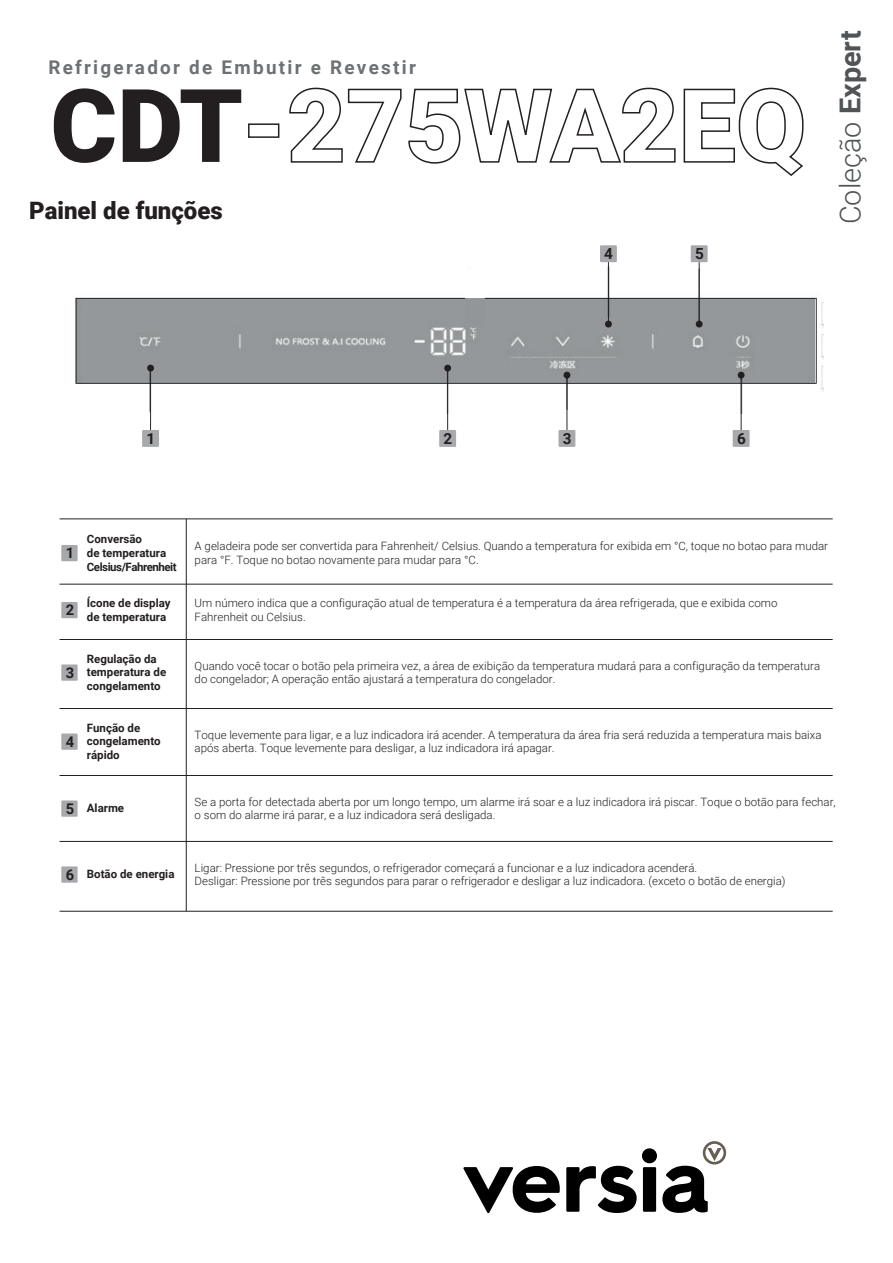
<style>
.page{position:relative;width:893px;height:1263px;background:#fff}
.page>*{position:absolute;margin:0;border:0;box-sizing:border-box;transform-origin:0 0}
.t1{font:900 101.85px "Roboto";color:#231f20}
.t2{font:300 28.8px "Roboto";color:#505457}
.t3{font:900 24px "Roboto";color:#231f20}
.t4{font:700 18.9px "Roboto";letter-spacing:.12em;color:#6e7173}
.t5{font:700 15.3px "Roboto";color:#231f20}
.t6{font:700 14.7px "Roboto";color:#231f20}
.t7{font:300 11.55px/13.8px "Roboto";color:#231f20}
.t8{font:700 11.55px/13.8px "Roboto";color:#231f20}
.s1{font-weight:700}
</style>
<div class="page">
<svg style="left:463px;top:1166px;width:97px;height:47px"></svg>
<svg style="left:566px;top:1166px;width:71px;height:47px"></svg>
<div style="left:642px;top:1148px;width:15px;height:15px;background:#000;border-radius:50%"></div>
<div style="left:643px;top:1167px;width:13px;height:45px;background:#000"></div>
<svg style="left:662px;top:1141px;width:64px;height:72px"></svg>
<hr style="left:60px;top:519px;width:773px;height:1px;background:#231f20">
<hr style="left:60px;top:584px;width:773px;height:1px;background:#231f20">
<div style="left:61px;top:545px;width:17px;height:16px;background:#a7a9ac"></div>
<div style="left:61px;top:602px;width:17px;height:16px;background:#a7a9ac"></div>
<hr style="left:60px;top:639px;width:773px;height:1px;background:#231f20">
<div style="left:61px;top:664px;width:17px;height:17px;background:#a7a9ac"></div>
<hr style="left:60px;top:708px;width:773px;height:1px;background:#231f20">
<div style="left:61px;top:733px;width:17px;height:17px;background:#a7a9ac"></div>
<hr style="left:60px;top:775px;width:773px;height:1px;background:#231f20">
<div style="left:61px;top:800px;width:17px;height:17px;background:#a7a9ac"></div>
<hr style="left:60px;top:841px;width:773px;height:1px;background:#231f20">
<hr style="left:60px;top:911px;width:773px;height:1px;background:#231f20">
<hr style="left:186px;top:519px;width:1px;height:392px;background:#231f20">
<div style="left:61px;top:866px;width:17px;height:17px;background:#a7a9ac"></div>
<div style="left:248px;top:123px;width:31px;height:15px;border:2px solid #231f20"></div>
<svg style="left:289px;top:87px;width:113px;height:76px"></svg>
<svg style="left:408px;top:87px;width:268px;height:77px"></svg>
<svg style="left:683px;top:87px;width:121px;height:89px"></svg>
<img style="left:75px;top:297px;width:749px;height:95px">
<div style="left:142px;top:430px;width:17px;height:17px;background:#a7a9ac"></div>
<svg style="left:147px;top:365px;width:7px;height:65px"></svg>
<div style="left:439px;top:430px;width:17px;height:17px;background:#a7a9ac"></div>
<svg style="left:444px;top:365px;width:7px;height:65px"></svg>
<div style="left:691px;top:245px;width:17px;height:17px;background:#a7a9ac"></div>
<svg style="left:696px;top:262px;width:7px;height:65px"></svg>
<div style="left:600px;top:245px;width:17px;height:17px;background:#a7a9ac"></div>
<svg style="left:605px;top:262px;width:7px;height:65px"></svg>
<div style="left:558px;top:430px;width:17px;height:17px;background:#a7a9ac"></div>
<svg style="left:564px;top:372px;width:6px;height:58px"></svg>
<div style="left:733px;top:430px;width:17px;height:17px;background:#a7a9ac"></div>
<svg style="left:738px;top:372px;width:6px;height:58px"></svg>
<div style="left:465px;top:269px;width:20px;height:29px;background:#fff"></div>
<div style="left:465px;top:299px;width:20px;height:28px;background:#939699"></div>
<h3 class="t4" style="left:48px;top:59px;width:369px">Refrigerador de Embutir e Revestir</h3>
<h1 class="t1" style="left:50px;top:84px;width:194px">CDT</h1>
<h3 class="t3" style="left:29px;top:201px;width:195px">Painel de funções</h3>
<h3 class="t5" style="left:604px;top:247px;width:10px">4</h3>
<h3 class="t5" style="left:695px;top:247px;width:10px">5</h3>
<h2 class="t2" style="left:838px;top:224px;width:195px;rotate:-90deg">Coleção <span class="s1">Expert</span></h2>
<h3 class="t5" style="left:146px;top:432px;width:10px">1</h3>
<h3 class="t5" style="left:444px;top:432px;width:10px">2</h3>
<h3 class="t5" style="left:563px;top:432px;width:10px">3</h3>
<h3 class="t5" style="left:737px;top:432px;width:10px">6</h3>
<p class="t6" style="left:66px;top:547px;width:10px">1</p>
<p class="t6" style="left:66px;top:604px;width:10px">2</p>
<p class="t6" style="left:66px;top:666px;width:10px">3</p>
<p class="t6" style="left:66px;top:736px;width:10px">4</p>
<p class="t8" style="left:87px;top:533px;width:91px">Conversão<br>de temperatura<br>Celsius/Fahrenheit</p>
<p class="t7" style="left:195px;top:540px;width:635px">A geladeira pode ser convertida para Fahrenheit/ Celsius. Quando a temperatura for exibida em °C, toque no botao para mudar para °F. Toque no botao novamente para mudar para °C.</p>
<p class="t8" style="left:87px;top:597px;width:85px">Ícone de display de temperatura</p>
<p class="t7" style="left:195px;top:597px;width:584px">Um número indica que a configuração atual de temperatura é a temperatura da área refrigerada, que e exibida como<br>Fahrenheit ou Celsius.</p>
<p class="t8" style="left:87px;top:653px;width:81px">Regulação da temperatura de congelamento</p>
<p class="t7" style="left:195px;top:659px;width:627px">Quando você tocar o botão pela primeira vez, a área de exibição da temperatura mudará para a configuração da temperatura do congelador; A operação então ajustará a temperatura do congelador.</p>
<p class="t8" style="left:87px;top:722px;width:75px">Função de congelamento rápido</p>
<p class="t7" style="left:195px;top:728px;width:628px">Toque levemente para ligar, e a luz indicadora irá acender. A temperatura da área fria será reduzida a temperatura mais baixa após aberta. Toque levemente para desligar, a luz indicadora irá apagar.</p>
<p class="t6" style="left:66px;top:802px;width:10px">5</p>
<p class="t8" style="left:87px;top:802px;width:39px">Alarme</p>
<p class="t7" style="left:195px;top:795px;width:643px">Se a porta for detectada aberta por um longo tempo, um alarme irá soar e a luz indicadora irá piscar. Toque o botão para fechar, o som do alarme irá parar, e a luz indicadora será desligada.</p>
<p class="t6" style="left:66px;top:868px;width:10px">6</p>
<p class="t8" style="left:87px;top:868px;width:89px">Botão de energia</p>
<p class="t7" style="left:195px;top:861px;width:592px">Ligar: Pressione por três segundos, o refrigerador começará a funcionar e a luz indicadora acenderá.<br>Desligar: Pressione por três segundos para parar o refrigerador e desligar a luz indicadora. (exceto o botão de energia)</p>
</div>
